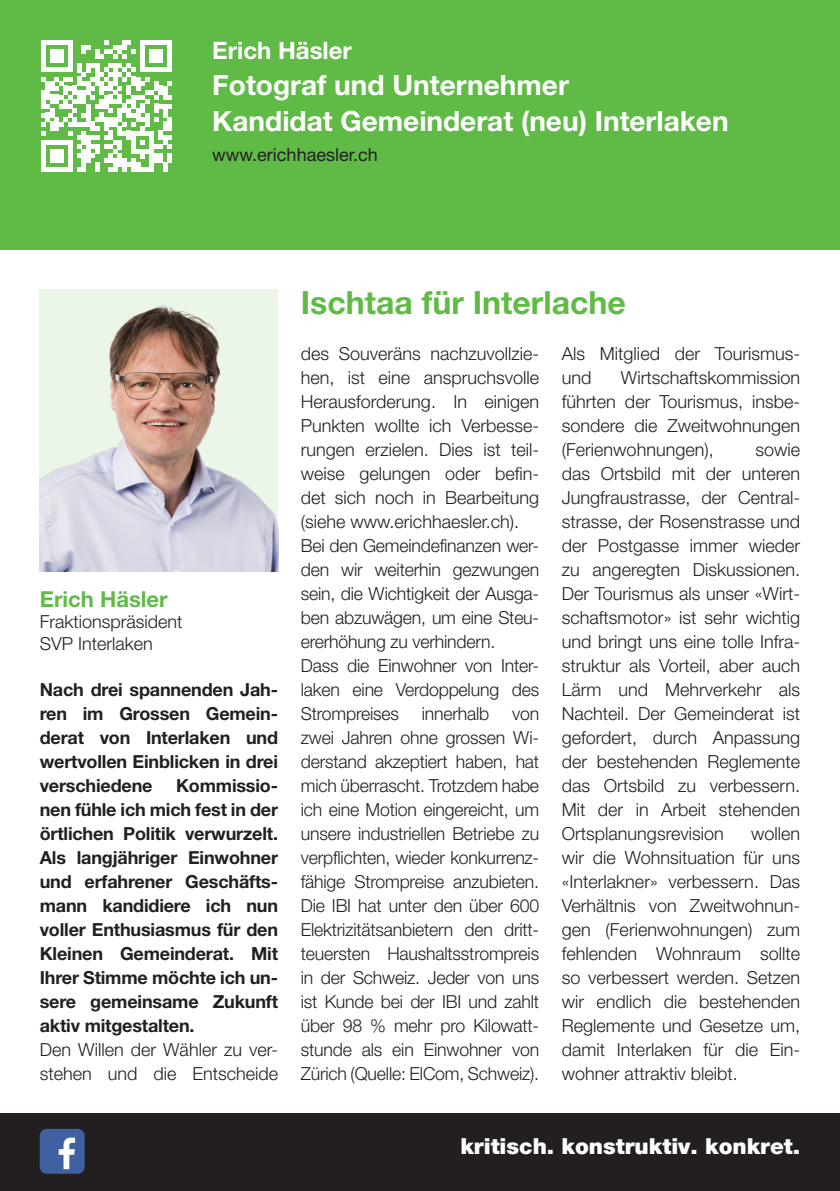
<style>
.page{position:relative;width:840px;height:1191px;background:#fff}
.page>*{position:absolute;margin:0;border:0;box-sizing:border-box;transform-origin:0 0}
.t1{font:700 32px "Helvetica Neue";color:#60bb46}
.t2{font:700 28px/36px "Helvetica Neue";color:#fff}
.t3{font:700 24px "Helvetica Neue";color:#fff}
.t4{font:900 22px "Helvetica Neue LT Com";color:#fff}
.t5{font:700 22px "Helvetica Neue";color:#60bb46}
.t6{font:300 18px/24px "Helvetica Neue";color:#231f20}
.t7{font:700 18px/24px "Helvetica Neue";letter-spacing:-.01em;color:#231f20;text-align:justify}
.t8{font:18px "Helvetica Neue";color:#231f20}
</style>
<div class="page">
<div style="left:0;top:0;width:839px;height:249px;background:#60bb46"></div>
<div style="left:0;top:1113px;width:839px;height:78px;background:#231f20"></div>
<div style="left:40px;top:1128px;width:45px;height:45px;background:#4061a0;border-radius:7px"></div>
<svg style="left:59px;top:1137px;width:16px;height:32px"></svg>
<img style="left:40px;top:289px;width:238px;height:282px">
<svg style="left:41px;top:41px;width:131px;height:131px"></svg>
<div style="left:167px;top:154px;width:5px;height:9px;background:#fff"></div>
<h3 class="t3" style="left:212px;top:35px;width:141px">Erich Häsler</h3>
<h2 class="t2" style="left:212px;top:66px;width:517px">Fotograf und Unternehmer<br>Kandidat Gemeinderat (neu) Interlaken</h2>
<p class="t8" style="left:212px;top:143px;width:167px">www.erichhaesler.ch</p>
<p class="t5" style="left:40px;top:585px;width:129px">Erich Häsler</p>
<p class="t6" style="left:40px;top:611px;width:144px;line-height:21.6px">Fraktionspräsident<br>SVP Interlaken</p>
<p class="t7" style="left:40px;top:677px;width:240px">Nach drei spannenden Jah&shy;ren im Grossen Gemein&shy;derat von Interlaken und wertvollen Einblicken in drei verschiedene</p>
<p class="t7" style="left:40px;top:773px;width:240px;text-indent:136px">Kommissio&shy;nen fühle ich mich fest in der örtlichen Politik verwurzelt.<br>Als langjähriger Einwohner und erfahrener Geschäfts&shy;mann kandidiere ich nun voller Enthusiasmus für den Kleinen Gemeinderat. Mit Ihrer Stimme möchte ich un&shy;sere gemeinsame Zukunft aktiv mitgestalten.</p>
<p class="t6" style="left:40px;top:1037px;width:240px">Den Willen der Wähler zu ver&shy;stehen und die Entscheide</p>
<h1 class="t1" style="left:300px;top:283px;width:326px">Ischtaa für Interlache</h1>
<p class="t6" style="left:300px;top:341px;width:240px">des Souveräns nachzuvollzie&shy;hen, ist eine anspruchsvolle<br>Herausforderung. In einigen<br>Punkten wollte ich Verbesse&shy;rungen erzielen. Dies ist teil&shy;weise gelungen oder befin&shy;det sich noch in Bearbeitung (siehe www.erichhaesler.ch).<br>Bei den Gemeindefinanzen wer&shy;den wir weiterhin gezwungen sein, die Wichtigkeit der Ausga&shy;ben abzuwägen, um eine Steu&shy;ererhöhung zu verhindern.<br>Dass die Einwohner von Inter&shy;laken eine Verdoppelung des<br>Strompreises</p>
<p class="t6" style="left:561px;top:341px;width:240px">Als Mitglied der Tourismus&shy;und</p>
<p class="t6" style="left:561px;top:365px;width:240px;text-align:justify;text-indent:59px">Wirtschaftskommission führten der Tourismus, insbe&shy;sondere die Zweitwohnungen (Ferienwohnungen),</p>
<p class="t6" style="left:561px;top:437px;width:240px;text-align:justify;text-indent:193px">sowie das Ortsbild mit der unteren Jungfraustrasse, der Central&shy;strasse, der Rosenstrasse und der Postgasse immer wieder zu angeregten Diskussionen.<br>Der Tourismus als unser «Wirt&shy;schaftsmotor» ist sehr wichtig und bringt uns eine tolle Infra&shy;struktur als Vorteil, aber auch Lärm und Mehrverkehr als Nachteil. Der Gemeinderat ist gefordert, durch Anpassung der bestehenden Reglemente das Ortsbild zu verbessern.<br>Mit der in Arbeit stehenden Ortsplanungsrevision</p>
<p class="t6" style="left:421px;top:701px;width:69px">innerhalb</p>
<p class="t6" style="left:300px;top:701px;width:240px;text-align:justify;text-indent:211px">von zwei Jahren ohne grossen Wi&shy;derstand akzeptiert haben, hat mich überrascht. Trotzdem habe ich eine Motion eingereicht, um unsere industriellen Betriebe zu verpflichten, wieder konkurrenz&shy;fähige Strompreise anzubieten.<br>Die IBI hat unter den über 600<br>Elektrizitätsanbietern den dritt&shy;teuersten Haushaltsstrompreis in der Schweiz. Jeder von uns ist Kunde bei der IBI und zahlt über 98 % mehr pro Kilowatt&shy;stunde als ein Einwohner von Zürich (Quelle: ElCom, Schweiz).</p>
<p class="t6" style="left:561px;top:821px;width:240px;text-align:justify;text-indent:189px">wollen wir die Wohnsituation für uns «Interlakner» verbessern. Das Verhältnis von Zweitwohnun&shy;gen (Ferienwohnungen) zum fehlenden Wohnraum sollte so verbessert werden. Setzen wir endlich die bestehenden Reglemente und Gesetze um, damit Interlaken für die Ein&shy;wohner attraktiv bleibt.</p>
<p class="t4" style="left:460px;top:1133px;width:341px">kritisch. konstruktiv. konkret.</p>
</div>
